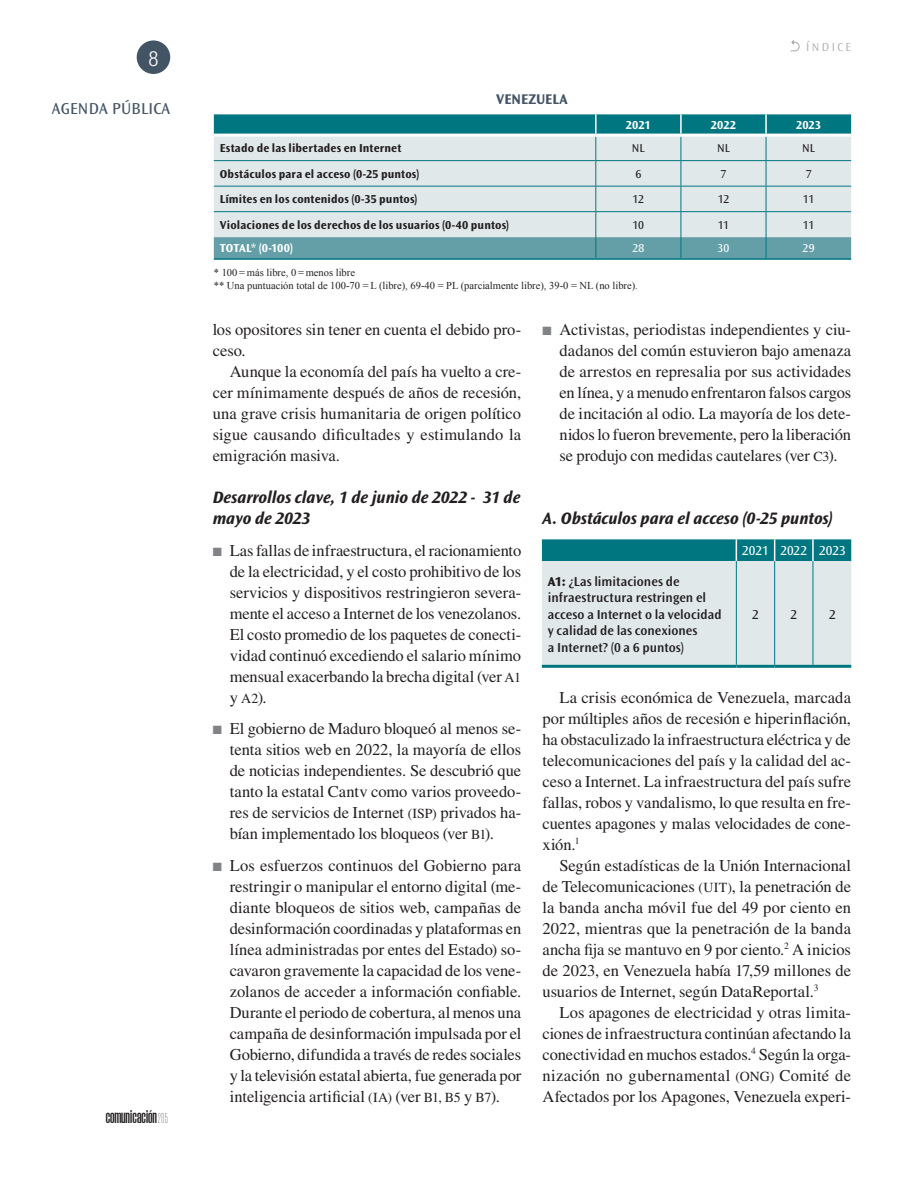
<style>
.page{position:relative;width:915px;height:1191px;background:#fff}
.page>*{position:absolute;margin:0;border:0;box-sizing:border-box;transform-origin:0 0}
.t1{font:300 condensed 21px "Helvetica Neue LT Std";color:#fff}
.t2{font:600 20.55px "Morganite";letter-spacing:.005em;color:#231f20;scale:1.04 1}
.t3{font:italic 700 17.25px/21px "Ocean Sans Std";letter-spacing:-.005em;color:#231f20}
.t4{font:16.5px/21px "Times LT Std";letter-spacing:-.005em;color:#231f20;text-align:justify}
.t5{font:16.5px "Ocean Sans Std";letter-spacing:.015em;color:#435464}
.t6{font:700 14.7px "Ocean Sans Std";color:#435464}
.t7{font:600 13.5px/16.5px "Ocean Sans Std";letter-spacing:.005em;color:#231f20}
.t8{font:13.5px "Ocean Sans Std";color:#fff}
.t9{font:13.5px "Ocean Sans Std";color:#231f20}
.t10{font:700 12px "Ocean Sans Std";letter-spacing:.01em;color:#231f20}
.t11{font:700 12px "Ocean Sans Std";letter-spacing:.005em;color:#fff}
.t12{font:12px "Ocean Sans Std";letter-spacing:-.025em;color:#231f20}
.t13{font:300 12px "Ocean Sans Std";letter-spacing:.2em;color:#a8a9ad}
.t14{font:12px "Ocean Sans Std";color:#fff}
.t15{font:10.5px/13.5px "Times New Roman";color:#231f20}
.s1{font-weight:100;font-size:14.25px}
.s2{color:#808285}
.s3{font-size:13.8px}
.s4{font-weight:800}
</style>
<div class="page">
<div style="left:137px;top:40px;width:33px;height:34px;background:#435464;border-radius:50%"></div>
<svg style="left:790px;top:40px;width:9px;height:11px"></svg>
<svg style="left:214px;top:114px;width:636px;height:144px;background:#aacacf"></svg>
<hr style="left:214px;top:134px;width:381px;height:3px;background:#fff">
<hr style="left:595px;top:134px;width:85px;height:3px;background:#fff">
<hr style="left:680px;top:134px;width:85px;height:3px;background:#fff">
<hr style="left:765px;top:134px;width:85px;height:3px;background:#fff">
<hr style="left:214px;top:258px;width:381px;height:2px;background:#007680">
<hr style="left:595px;top:258px;width:85px;height:2px;background:#007680">
<hr style="left:680px;top:258px;width:85px;height:2px;background:#007680">
<hr style="left:765px;top:258px;width:85px;height:2px;background:#007680">
<hr style="left:541px;top:665px;width:195px;height:3px;background:#007680">
<hr style="left:736px;top:665px;width:38px;height:3px;background:#007680">
<hr style="left:774px;top:665px;width:38px;height:3px;background:#007680">
<hr style="left:812px;top:665px;width:38px;height:3px;background:#007680">
<svg style="left:541px;top:539px;width:309px;height:127px;background:#b9d3d7"></svg>
<hr style="left:773px;top:539px;width:2px;height:22px;background:#fff">
<hr style="left:811px;top:539px;width:2px;height:22px;background:#fff">
<hr style="left:735px;top:561px;width:1px;height:104px;background:#007680">
<hr style="left:774px;top:561px;width:1px;height:104px;background:#007680">
<hr style="left:812px;top:561px;width:1px;height:104px;background:#007680">
<p class="t1" style="left:148px;top:46px;width:12px">8</p>
<p class="t5" style="left:52px;top:99px;width:120px">AGENDA PÚBLICA</p>
<p class="t2" style="left:106px;top:1105px;width:61px">comunicación<span class="s1">205</span></p>
<p class="t6" style="left:496px;top:91px;width:73px">VENEZUELA</p>
<p class="t13" style="left:806px;top:40px;width:46px">ÍNDICE</p>
<p class="t11" style="left:625px;top:118px;width:26px">2021</p>
<p class="t11" style="left:710px;top:118px;width:27px">2022</p>
<p class="t11" style="left:795px;top:118px;width:27px">2023</p>
<p class="t10" style="left:220px;top:141px;width:183px">Estado de las libertades en Internet</p>
<p class="t12" style="left:631px;top:142px;width:14px">NL</p>
<p class="t12" style="left:716px;top:142px;width:14px">NL</p>
<p class="t12" style="left:801px;top:142px;width:14px">NL</p>
<p class="t10" style="left:220px;top:167px;width:201px">Obstáculos para el acceso (0-25 puntos)</p>
<p class="t12" style="left:635px;top:167px;width:7px">6</p>
<p class="t12" style="left:720px;top:167px;width:7px">7</p>
<p class="t12" style="left:805px;top:167px;width:7px">7</p>
<p class="t10" style="left:220px;top:193px;width:199px">Límites en los contenidos (0-35 puntos)</p>
<p class="t12" style="left:632px;top:193px;width:13px">12</p>
<p class="t12" style="left:717px;top:193px;width:13px">12</p>
<p class="t12" style="left:802px;top:193px;width:13px">11</p>
<p class="t10" style="left:220px;top:218px;width:291px">Violaciones de los derechos de los usuarios (0-40 puntos)</p>
<p class="t12" style="left:632px;top:218px;width:13px">10</p>
<p class="t12" style="left:717px;top:218px;width:13px">11</p>
<p class="t12" style="left:802px;top:218px;width:13px">11</p>
<p class="t11" style="left:220px;top:241px;width:75px">TOTAL* (0-100)</p>
<p class="t14" style="left:632px;top:241px;width:13px">28</p>
<p class="t14" style="left:717px;top:242px;width:13px">30</p>
<p class="t14" style="left:802px;top:242px;width:13px">29</p>
<p class="t15" style="left:214px;top:265px;width:425px">* 100 = más libre, 0 = menos libre<br>** Una puntuación total de 100-70 = L (libre), 69-40 = PL (parcialmente libre), 39-0 = NL (no libre).</p>
<p class="t4" style="left:213px;top:319px;width:310px">los opositores sin tener en cuenta el debido pro&shy;ceso.</p>
<p class="t4" style="left:213px;top:361px;width:310px;text-indent:17px">Aunque la economía del país ha vuelto a cre&shy;cer mínimamente después de años de recesión, una grave crisis humanitaria de origen político sigue causando dificultades y estimulando la emigración masiva.</p>
<p class="t3" style="left:213px;top:487px;width:309px">Desarrollos clave, 1 de junio de 2022 - 31 de mayo de 2023</p>
<p class="t4" style="left:230px;top:539px;width:293px;text-indent:-17px"><span class="s2">■</span> Las fallas de infraestructura, el racionamiento de la electricidad, y el costo prohibitivo de los servicios y dispositivos restringieron severa&shy;mente el acceso a Internet de los venezolanos.<br>El costo promedio de los paquetes de conecti&shy;vidad continuó excediendo el salario mínimo mensual exacerbando la brecha digital (ver <span class="s3">A1 </span>y <span class="s3">A2</span>).</p>
<p class="t4" style="left:230px;top:718px;width:293px;text-indent:-17px"><span class="s2">■</span> El gobierno de Maduro bloqueó al menos se&shy;tenta sitios web en 2022, la mayoría de ellos de noticias independientes. Se descubrió que tanto la estatal Cantv como varios proveedo&shy;res de servicios de Internet <span class="s3">(ISP)</span> privados ha&shy;bían implementado los bloqueos (ver <span class="s3">B1</span>).</p>
<p class="t4" style="left:230px;top:854px;width:293px;text-indent:-17px"><span class="s2">■</span> Los esfuerzos continuos del Gobierno para restringir o manipular el entorno digital (me&shy;diante bloqueos de sitios web, campañas de desinformación coordinadas y plataformas en línea administradas por entes del Estado) so&shy;cavaron gravemente la capacidad de los vene&shy;zolanos de acceder a información confiable.<br>Durante el periodo de cobertura, al menos una campaña de desinformación impulsada por el Gobierno, difundida a través de redes sociales y la televisión estatal abierta, fue generada por inteligencia artificial <span class="s3">(IA)</span> (ver <span class="s3">B1, B5</span> y <span class="s3">B7</span>).</p>
<p class="t4" style="left:559px;top:319px;width:293px;text-indent:-17px"><span class="s2">■</span> Activistas, periodistas independientes y ciu&shy;dadanos del común estuvieron bajo amenaza de arrestos en represalia por sus actividades en línea, y a menudo enfrentaron falsos cargos de incitación al odio. La mayoría de los dete&shy;nidos lo fueron brevemente, pero la liberación se produjo con medidas cautelares (ver <span class="s3">C3</span>).</p>
<p class="t3" style="left:542px;top:508px;width:292px">A. Obstáculos para el acceso (0-25 puntos)</p>
<p class="t7" style="left:547px;top:573px;width:175px"><span class="s4">A1:</span> ¿Las limitaciones de infraestructura restringen el acceso a Internet o la velocidad y calidad de las conexiones<br>a Internet? (0 a 6 puntos)</p>
<p class="t8" style="left:742px;top:543px;width:105px">2021 2022 2023</p>
<p class="t9" style="left:752px;top:606px;width:8px">2</p>
<p class="t9" style="left:790px;top:606px;width:8px">2</p>
<p class="t9" style="left:828px;top:606px;width:8px">2</p>
<p class="t4" style="left:542px;top:686px;width:310px;text-indent:17px">La crisis económica de Venezuela, marcada por múltiples años de recesión e hiperinflación, ha obstaculizado la infraestructura eléctrica y de telecomunicaciones del país y la calidad del ac&shy;ceso a Internet. La infraestructura del país sufre fallas, robos y vandalismo, lo que resulta en fre&shy;cuentes apagones y malas velocidades de cone&shy;xión.<sup>1</sup></p>
<p class="t4" style="left:542px;top:854px;width:310px;text-indent:17px">Según estadísticas de la Unión Internacional de Telecomunicaciones <span class="s3">(UIT)</span>, la penetración de la banda ancha móvil fue del 49 por ciento en 2022, mientras que la penetración de la banda ancha fija se mantuvo en 9 por ciento.<sup>2</sup> A inicios de 2023, en Venezuela había 17,59 millones de usuarios de Internet, según DataReportal.<sup>3</sup></p>
<p class="t4" style="left:542px;top:1001px;width:310px;text-indent:17px">Los apagones de electricidad y otras limita&shy;ciones de infraestructura continúan afectando la conectividad en muchos estados.<sup>4</sup> Según la orga&shy;nización no gubernamental <span class="s3">(ONG)</span> Comité de Afectados por los Apagones, Venezuela experi-</p>
</div>
